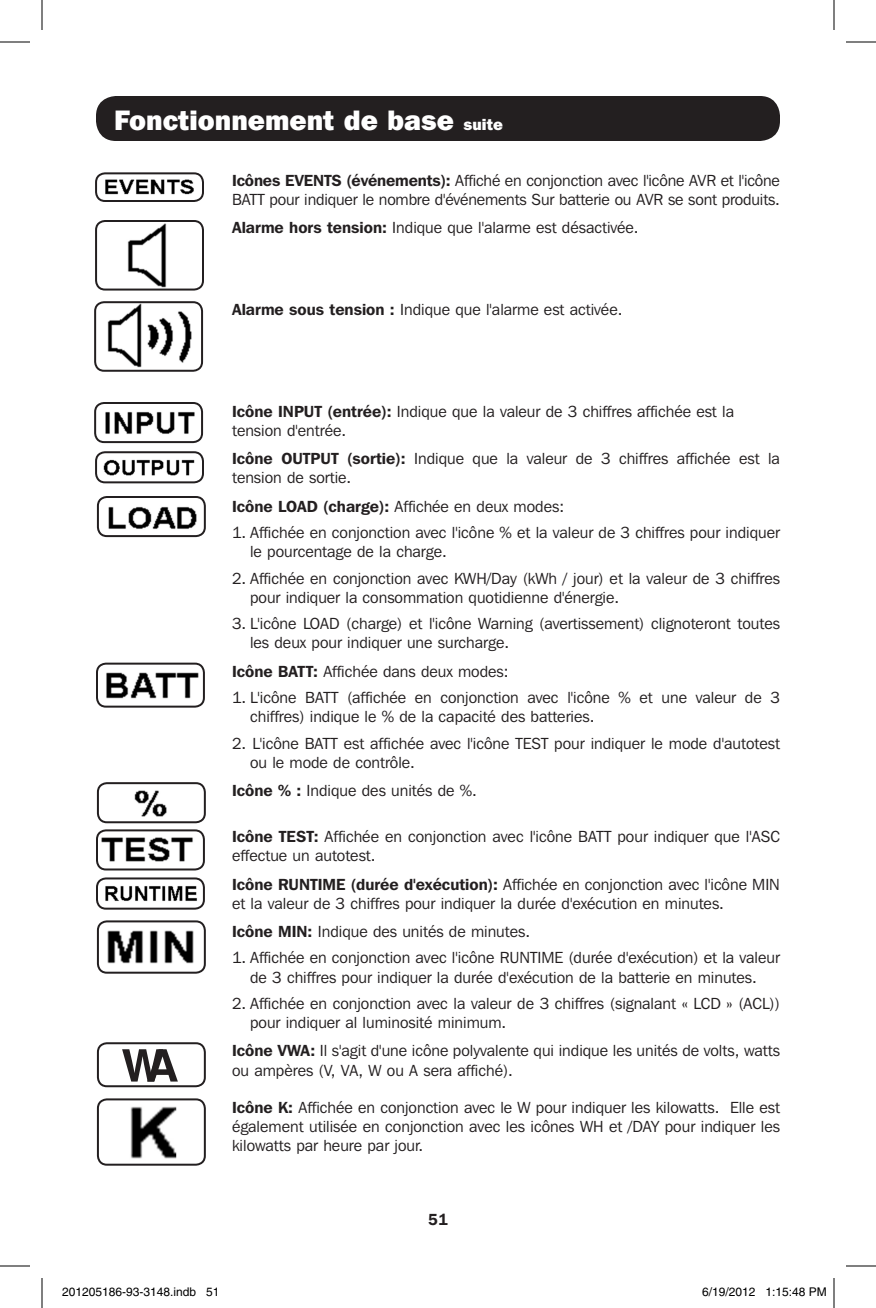
<style>
.page{position:relative;width:876px;height:1308px;background:#fff}
.page>*{position:absolute;margin:0;border:0;box-sizing:border-box;transform-origin:0 0}
.t1{font:800 28px "Franklin Gothic IT Cby BT";color:#fff}
.body_copy_english{font:16px/19.2px "Franklin Gothic IT Cby BT";color:#231f20}
.t2{font:600 16px "Franklin Gothic IT Cby BT";color:#231f20}
.t3{font:12px "Helvetica";color:#000}
.s1{font-size:16px}
.s2{font-weight:600}
</style>
<div class="page">
<img style="left:97px;top:404px;width:104px;height:34px">
<div style="left:94px;top:402px;width:109px;height:41px;border:2px solid #231f20;border-radius:9px"></div>
<img style="left:103px;top:459px;width:92px;height:17px">
<div style="left:95px;top:451px;width:109px;height:32px;border:2px solid #231f20;border-radius:9px"></div>
<img style="left:102px;top:506px;width:99px;height:28px">
<div style="left:97px;top:496px;width:109px;height:41px;border:2px solid #231f20;border-radius:9px"></div>
<img style="left:99px;top:668px;width:100px;height:35px">
<div style="left:96px;top:663px;width:109px;height:45px;border:2px solid #231f20;border-radius:9px"></div>
<img style="left:105px;top:886px;width:92px;height:15px">
<div style="left:96px;top:877px;width:109px;height:33px;border:2px solid #231f20;border-radius:9px"></div>
<img style="left:101px;top:837px;width:92px;height:25px">
<div style="left:96px;top:829px;width:109px;height:41px;border:2px solid #231f20;border-radius:9px"></div>
<svg style="left:122px;top:1049px;width:56px;height:33px"></svg>
<div style="left:97px;top:1042px;width:109px;height:45px;border:2px solid #231f20;border-radius:9px"></div>
<img style="left:134px;top:790px;width:33px;height:27px">
<div style="left:97px;top:782px;width:109px;height:41px;border:2px solid #231f20;border-radius:9px"></div>
<img style="left:102px;top:923px;width:98px;height:41px">
<div style="left:97px;top:920px;width:109px;height:54px;border:2px solid #231f20;border-radius:9px"></div>
<img style="left:130px;top:1106px;width:46px;height:53px">
<div style="left:97px;top:1098px;width:109px;height:68px;border:2px solid #231f20;border-radius:9px"></div>
<img style="left:127px;top:223px;width:40px;height:65px">
<div style="left:95px;top:220px;width:109px;height:71px;border:2px solid #231f20;border-radius:9px"></div>
<img style="left:97px;top:304px;width:103px;height:65px">
<div style="left:94px;top:301px;width:109px;height:71px;border:2px solid #231f20;border-radius:9px"></div>
<img style="left:105px;top:179px;width:89px;height:16px">
<div style="left:95px;top:172px;width:109px;height:30px;border:2px solid #231f20;border-radius:9px"></div>
<div style="left:96px;top:96px;width:684px;height:45px;background:#231f20;border-radius:20px"></div>
<hr style="left:0;top:42px;width:30px;height:1px;background:#000">
<hr style="left:846px;top:42px;width:30px;height:1px;background:#000">
<hr style="left:0;top:1266px;width:30px;height:1px;background:#000">
<hr style="left:846px;top:1266px;width:30px;height:1px;background:#000">
<hr style="left:42px;top:0;width:1px;height:30px;background:#000">
<hr style="left:42px;top:1278px;width:1px;height:30px;background:#000">
<hr style="left:834px;top:0;width:1px;height:30px;background:#000">
<hr style="left:834px;top:1278px;width:1px;height:30px;background:#000">
<p class="t1" style="left:114px;top:102px;width:391px">Fonctionnement de base <span class="s1">suite</span></p>
<p class="body_copy_english" style="left:232px;top:170px;width:549px"><span class="s2">Icônes EVENTS (événements):</span> Affiché en conjonction avec l'icône AVR et l'icône<br>BATT pour indiquer le nombre d'événements Sur batterie ou AVR se sont produits.</p>
<p class="body_copy_english" style="left:232px;top:218px;width:408px"><span class="s2">Alarme hors tension:</span> Indique que l'alarme est désactivée.</p>
<p class="body_copy_english" style="left:232px;top:300px;width:392px"><span class="s2">Alarme sous tension :</span> Indique que l'alarme est activée.</p>
<p class="body_copy_english" style="left:232px;top:401px;width:503px"><span class="s2">Icône INPUT (entrée):</span> Indique que la valeur de 3 chiffres affichée est la tension d'entrée.</p>
<p class="body_copy_english" style="left:232px;top:449px;width:549px"><span class="s2">Icône OUTPUT (sortie):</span> Indique que la valeur de 3 chiffres affichée est la tension de sortie.</p>
<p class="body_copy_english" style="left:232px;top:496px;width:334px"><span class="s2">Icône LOAD (charge):</span> Affichée en deux modes:</p>
<p class="body_copy_english" style="left:250px;top:523px;width:531px;text-indent:-18px">1. Affichée en conjonction avec l'icône % et la valeur de 3 chiffres pour indiquer le pourcentage de la charge.</p>
<p class="body_copy_english" style="left:250px;top:568px;width:531px;text-indent:-18px">2. Affichée en conjonction avec KWH/Day (kWh / jour) et la valeur de 3 chiffres pour indiquer la consommation quotidienne d'énergie.</p>
<p class="body_copy_english" style="left:250px;top:614px;width:531px;text-indent:-18px">3. L'icône LOAD (charge) et l'icône Warning (avertissement) clignoteront toutes les deux pour indiquer une surcharge.</p>
<p class="body_copy_english" style="left:232px;top:661px;width:278px"><span class="s2">Icône BATT:</span> Affichée dans deux modes:</p>
<p class="body_copy_english" style="left:250px;top:688px;width:531px;text-indent:-18px">1. L'icône BATT (affichée en conjonction avec l'icône % et une valeur de 3 chiffres) indique le % de la capacité des batteries.</p>
<p class="body_copy_english" style="left:250px;top:733px;width:531px;text-indent:-18px">2. L'icône BATT est affichée avec l'icône TEST pour indiquer le mode d'autotest ou le mode de contrôle.</p>
<p class="body_copy_english" style="left:232px;top:781px;width:246px"><span class="s2">Icône % :</span> Indique des unités de %.</p>
<p class="body_copy_english" style="left:232px;top:827px;width:549px"><span class="s2">Icône TEST:</span> Affichée en conjonction avec l'icône BATT pour indiquer que l'ASC effectue un autotest.</p>
<p class="body_copy_english" style="left:232px;top:874px;width:549px"><span class="s2">Icône RUNTIME (durée d'exécution):</span> Affichée en conjonction avec l'icône MIN et la valeur de 3 chiffres pour indiquer la durée d'exécution en minutes.</p>
<p class="body_copy_english" style="left:232px;top:922px;width:300px"><span class="s2">Icône MIN:</span> Indique des unités de minutes.</p>
<p class="body_copy_english" style="left:232px;top:948px;width:549px;text-align:center">1. Affichée en conjonction avec l'icône RUNTIME (durée d'exécution) et la valeur de 3 chiffres pour indiquer la durée d'exécution de la batterie en minutes.</p>
<p class="body_copy_english" style="left:250px;top:994px;width:531px;text-indent:-18px">2. Affichée en conjonction avec la valeur de 3 chiffres (signalant « LCD » (ACL)) pour indiquer al luminosité minimum.</p>
<p class="body_copy_english" style="left:232px;top:1041px;width:549px"><span class="s2">Icône VWA:</span> Il s'agit d'une icône polyvalente qui indique les unités de volts, watts ou ampères (V, VA, W ou A sera affiché).</p>
<p class="body_copy_english" style="left:232px;top:1097px;width:549px;text-align:justify"><span class="s2">Icône K:</span> Affichée en conjonction avec le W pour indiquer les kilowatts. Elle est également utilisée en conjonction avec les icônes WH et /DAY pour indiquer les kilowatts par heure par jour.</p>
<p class="t2" style="left:428px;top:1209px;width:21px">51</p>
<p class="t3" style="left:62px;top:1285px;width:159px">201205186-93-3148.indb 51</p>
<p class="t3" style="left:702px;top:1285px;width:126px">6/19/2012 1:15:48 PM</p>
</div>
